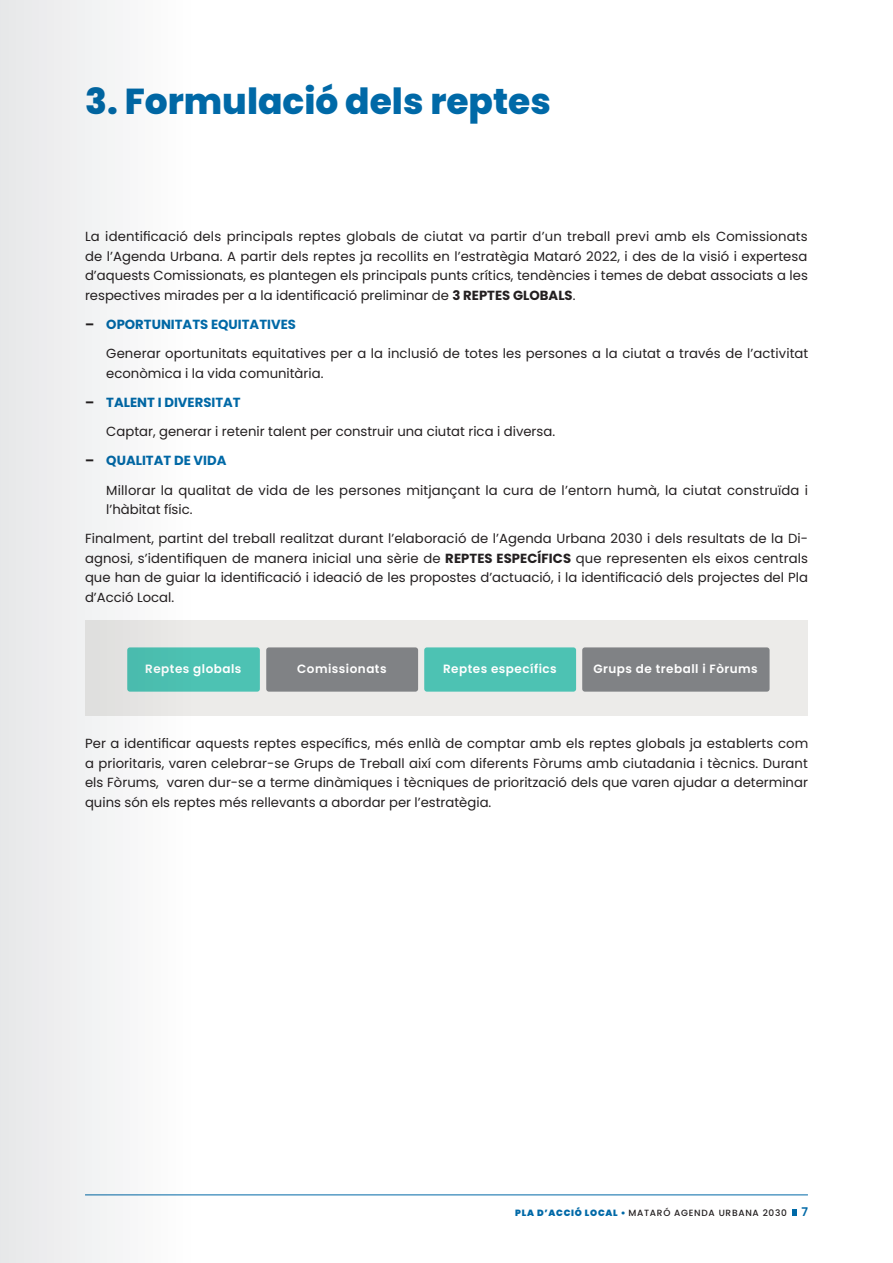
<style>
.page{position:relative;width:893px;height:1263px;background:#fff}
.page>*{position:absolute;margin:0;border:0;box-sizing:border-box;transform-origin:0 0}
.CAPITOL{font:800 36px "Poppins";color:#0069a7}
.Text_BASIC{font:13.2px/19.5px "Poppins";color:#231f20;text-align:justify}
.Text_BASIC-2{font:700 13.2px "Poppins";color:#0069a7}
.t1{font:600 12px "Poppins";letter-spacing:.04em;color:#fff}
.t2{font:500 9px "Poppins";letter-spacing:.08em;color:#231f20}
.s1{font-weight:700}
.s2{color:#231f20}
.s3{font-weight:900;color:#0069a7}
.s4{font-weight:600;font-size:12px;color:#0069a7}
</style>
<div class="page">
<div style="left:85px;top:621px;width:723px;height:95px;background:#ecebe9"></div>
<div style="left:127px;top:647px;width:133px;height:45px;background:#4dc2b3;border-radius:3px"></div>
<div style="left:266px;top:647px;width:152px;height:45px;background:#808285;border-radius:3px"></div>
<div style="left:424px;top:647px;width:152px;height:45px;background:#4dc2b3;border-radius:3px"></div>
<div style="left:582px;top:647px;width:188px;height:45px;background:#808285;border-radius:3px"></div>
<svg style="left:792px;top:1209px;width:4px;height:7px"></svg>
<hr style="left:85px;top:1194px;width:723px;height:1px;background:#0069a7">
<svg style="left:0;top:0;width:193px;height:1263px"></svg>
<p class="CAPITOL" style="left:85px;top:81px;width:467px">3. Formulació dels reptes</p>
<p class="Text_BASIC" style="left:85px;top:227px;width:724px">La identificació dels principals reptes globals de ciutat va partir d’un treball previ amb els Comissionats de l’Agenda Urbana. A partir dels reptes ja recollits en l’estratègia Mataró 2022, i des de la visió i expertesa d’aquests Comissionats, es plantegen els principals punts crítics, tendències i temes de debat associats a les respectives mirades per a la identificació preliminar de <span class="s1">3 REPTES GLOBALS</span>.</p>
<p class="Text_BASIC-2" style="left:85px;top:317px;width:212px"><span class="s2">–</span> OPORTUNITATS EQUITATIVES</p>
<p class="Text_BASIC" style="left:106px;top:344px;width:704px">Generar oportunitats equitatives per a la inclusió de totes les persones a la ciutat a través de l’activitat econòmica i la vida comunitària.</p>
<p class="Text_BASIC-2" style="left:85px;top:395px;width:157px"><span class="s2">–</span> TALENT I DIVERSITAT</p>
<p class="Text_BASIC" style="left:106px;top:422px;width:450px">Captar, generar i retenir talent per construir una ciutat rica i diversa.</p>
<p class="Text_BASIC-2" style="left:85px;top:453px;width:143px"><span class="s2">–</span> QUALITAT DE VIDA</p>
<p class="Text_BASIC" style="left:106px;top:480px;width:703px">Millorar la qualitat de vida de les persones mitjançant la cura de l’entorn humà, la ciutat construïda i l’hàbitat físic.</p>
<p class="Text_BASIC" style="left:85px;top:529px;width:724px">Finalment, partint del treball realitzat durant l’elaboració de l’Agenda Urbana 2030 i dels resultats de la Di&shy;agnosi, s’identifiquen de manera inicial una sèrie de <span class="s1">REPTES ESPECÍFICS</span> que representen els eixos centrals que han de guiar la identificació i ideació de les propostes d’actuació, i la identificació dels projectes del Pla d’Acció Local.</p>
<p class="t1" style="left:145px;top:661px;width:98px">Reptes globals</p>
<p class="t1" style="left:297px;top:661px;width:91px">Comissionats</p>
<p class="t1" style="left:443px;top:661px;width:115px">Reptes específics</p>
<p class="t1" style="left:593px;top:661px;width:166px">Grups de treball i Fòrums</p>
<p class="Text_BASIC" style="left:85px;top:734px;width:725px">Per a identificar aquests reptes específics, més enllà de comptar amb els reptes globals ja establerts com a prioritaris, varen celebrar-se Grups de Treball així com diferents Fòrums amb ciutadania i tècnics. Durant els Fòrums, varen dur-se a terme dinàmiques i tècniques de priorització dels que varen ajudar a determinar quins són els reptes més rellevants a abordar per l’estratègia.</p>
<p class="t2" style="left:515px;top:1207px;width:294px"><span class="s3">PLA D’ACCIÓ LOCAL •</span> MATARÓ AGENDA URBANA 2030 <span class="s4">7</span></p>
</div>
